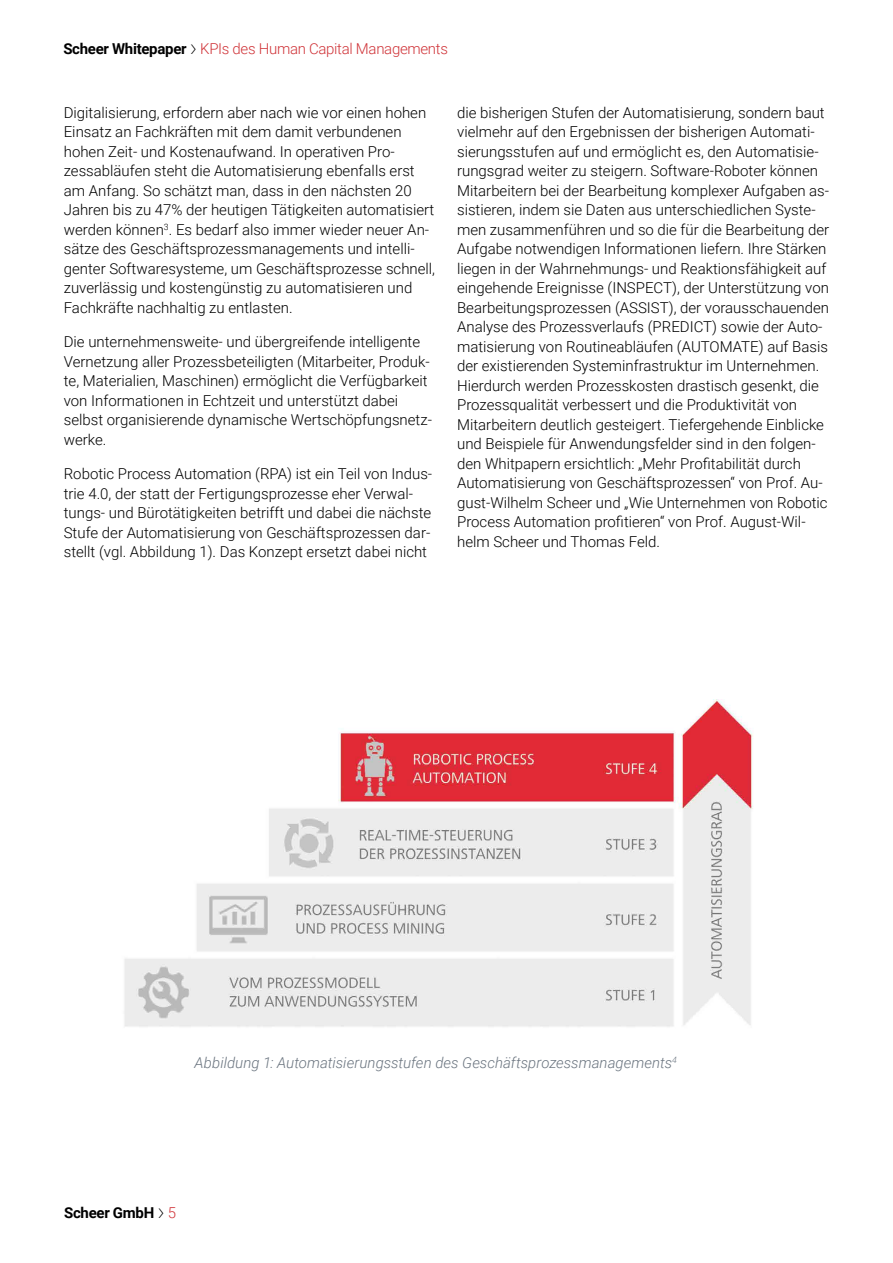
<style>
.page{position:relative;width:893px;height:1263px;background:#fff}
.page>*{position:absolute;margin:0;border:0;box-sizing:border-box;transform-origin:0 0}
.t1{font:300 15px/19.5px "Roboto";color:#000}
.t2{font:italic 300 15px "Roboto";color:#6b7580}
.t3{font:300 15px "Roboto";letter-spacing:-.02em;color:#d03439}
.t4{font:700 15px "Roboto";letter-spacing:-.02em;color:#000}
.s1{font-weight:700;color:#000}
.s2{font-weight:100;font-size:25.5px;color:#000}
.s3{font-weight:100;font-size:25.5px}
.s4{font-weight:300;color:#d03439}
</style>
<div class="page">
<img style="left:124px;top:699px;width:629px;height:328px">
<p class="t3" style="left:63px;top:38px;width:386px"><span class="s1">Scheer Whitepaper</span> <span class="s2">›</span> KPIs des Human Capital Managements</p>
<p class="t1" style="left:64px;top:102px;width:373px">Digitalisierung, erfordern aber nach wie vor einen hohen Einsatz an Fachkräften mit dem damit verbundenen hohen Zeit- und Kostenaufwand. In operativen Pro&shy;zessabläufen steht die Automatisierung ebenfalls erst am Anfang. So schätzt man, dass in den nächsten 20<br>Jahren bis zu 47% der heutigen Tätigkeiten automatisiert werden können<sup>3</sup>. Es bedarf also immer wieder neuer An&shy;sätze des Geschäftsprozessmanagements und intelli&shy;genter Softwaresysteme, um Geschäftsprozesse schnell, zuverlässig und kostengünstig zu automatisieren und Fachkräfte nachhaltig zu entlasten.</p>
<p class="t1" style="left:64px;top:331px;width:370px">Die unternehmensweite- und übergreifende intelligente Vernetzung aller Prozessbeteiligten (Mitarbeiter, Produk&shy;te, Materialien, Maschinen) ermöglicht die Verfügbarkeit von Informationen in Echtzeit und unterstützt dabei selbst organisierende dynamische Wertschöpfungsnetz&shy;werke.</p>
<p class="t1" style="left:64px;top:463px;width:370px">Robotic Process Automation (RPA) ist ein Teil von Indus&shy;trie 4.0, der statt der Fertigungsprozesse eher Verwal&shy;tungs- und Bürotätigkeiten betrifft und dabei die nächste Stufe der Automatisierung von Geschäftsprozessen dar&shy;stellt (vgl. Abbildung 1). Das Konzept ersetzt dabei nicht</p>
<p class="t1" style="left:457px;top:102px;width:374px">die bisherigen Stufen der Automatisierung, sondern baut vielmehr auf den Ergebnissen der bisherigen Automati&shy;sierungsstufen auf und ermöglicht es, den Automatisie&shy;rungsgrad weiter zu steigern. Software-Roboter können Mitarbeitern bei der Bearbeitung komplexer Aufgaben as&shy;sistieren, indem sie Daten aus unterschiedlichen Syste&shy;men zusammenführen und so die für die Bearbeitung der Aufgabe notwendigen Informationen liefern. Ihre Stärken liegen in der Wahrnehmungs- und Reaktionsfähigkeit auf eingehende Ereignisse (INSPECT), der Unterstützung von Bearbeitungsprozessen (ASSIST), der vorausschauenden Analyse des Prozessverlaufs (PREDICT) sowie der Auto&shy;matisierung von Routineabläufen (AUTOMATE) auf Basis der existierenden Systeminfrastruktur im Unternehmen.<br>Hierdurch werden Prozesskosten drastisch gesenkt, die Prozessqualität verbessert und die Produktivität von Mitarbeitern deutlich gesteigert. Tiefergehende Einblicke und Beispiele für Anwendungsfelder sind in den folgen&shy;den Whitpapern ersichtlich: „Mehr Profitabilität durch Automatisierung von Geschäftsprozessen“ von Prof. Au&shy;gust-Wilhelm Scheer und „Wie Unternehmen von Robotic Process Automation profitieren“ von Prof. August-Wil&shy;helm Scheer und Thomas Feld.</p>
<p class="t2" style="left:195px;top:1052px;width:484px">Abbildung 1: Automatisierungsstufen des Geschäftsprozessmanagements<sup>4</sup></p>
<p class="t4" style="left:64px;top:1202px;width:113px">Scheer GmbH <span class="s3">›</span> <span class="s4">5</span></p>
</div>
